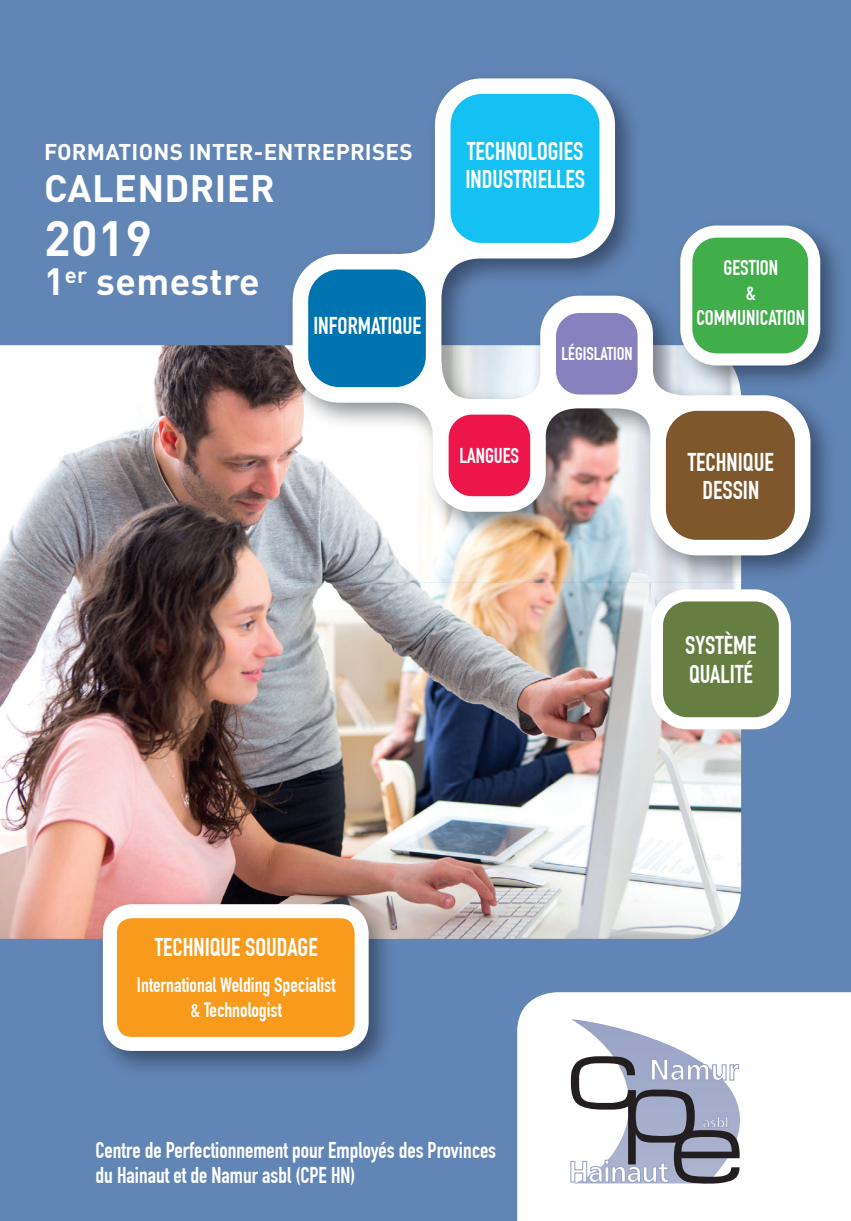
<style>
.page{position:relative;width:851px;height:1221px;background:#fff}
.page>*{position:absolute;margin:0;border:0;box-sizing:border-box;transform-origin:0 0}
.t1{font:700 48.9px "DIN";color:#fff}
.t2{font:700 37.8px "DIN";letter-spacing:.01em;color:#fff}
.t3{font:700 37.5px "DIN";letter-spacing:.01em;color:#fff}
.t4{font:700 25.2px/27.9px "DIN Condensed";color:#fff}
.t5{font:700 23.7px "DIN Condensed";color:#fff}
.t6{font:700 22.5px "DIN";letter-spacing:.01em;color:#fff}
.t7{font:700 22.35px/25.2px "DIN Condensed";color:#fff}
.t8{font:700 21px/25.2px "DIN Condensed";color:#fff;text-align:center}
.t9{font:700 20.25px/24.3px "DIN Condensed";color:#fff;text-align:center}
.t10{font:700 18.15px "DIN Condensed";color:#fff}
</style>
<div class="page">
<div style="left:0;top:0;width:850px;height:1220px;background:#6185b5"></div>
<img style="left:0;top:345px;width:741px;height:593px">
<img style="left:741px;top:230px;width:98px;height:353px">
<img style="left:285px;top:345px;width:456px;height:238px">
<svg style="left:292px;top:78px;width:518px;height:477px"></svg>
<div style="left:450px;top:94px;width:149px;height:149px;background:#15c0f2;border-radius:31px"></div>
<div style="left:308px;top:269px;width:118px;height:118px;background:#0074b0;border-radius:31px"></div>
<div style="left:448px;top:414px;width:82px;height:82px;background:#ed164b;border-radius:23px"></div>
<div style="left:680px;top:225px;width:140px;height:140px;background:#fff;border-radius:36px"></div>
<div style="left:692px;top:238px;width:116px;height:115px;background:#40ae49;border-radius:24px"></div>
<div style="left:665px;top:411px;width:129px;height:129px;background:#7e572c;border-radius:31px"></div>
<div style="left:556px;top:313px;width:81px;height:81px;background:#8781bd;border-radius:23px"></div>
<img style="left:95px;top:896px;width:301px;height:173px">
<div style="left:110px;top:911px;width:251px;height:132px;background:#f89a1c;border-radius:22px"></div>
<div style="left:103px;top:904px;width:265px;height:146px;border:14px solid #fff;border-radius:22px"></div>
<div style="left:517px;top:992px;width:333px;height:228px;background:#fff"></div>
<svg style="left:570px;top:1019px;width:170px;height:164px;background:#b5b8c6"></svg>
<div style="left:650px;top:589px;width:140px;height:140px;background:#fff;border-radius:36px"></div>
<div style="left:663px;top:601px;width:115px;height:116px;background:#667e41;border-radius:24px"></div>
<p class="t6" style="left:44px;top:137px;width:370px">FORMATIONS INTER-ENTREPRISES</p>
<h2 class="t2" style="left:44px;top:163px;width:232px">CALENDRIER</h2>
<h1 class="t1" style="left:44px;top:207px;width:109px">2019</h1>
<h3 class="t3" style="left:44px;top:257px;width:217px">1<sup>er</sup> semestre</h3>
<p class="t5" style="left:313px;top:311px;width:109px">INFORMATIQUE</p>
<p class="t4" style="left:465px;top:138px;width:121px">TECHNOLOGIES<br>INDUSTRIELLES</p>
<p class="t8" style="left:459px;top:443px;width:61px">LANGUES</p>
<p class="t10" style="left:561px;top:343px;width:72px">LÉGISLATION</p>
<p class="t8" style="left:696px;top:255px;width:110px">GESTION<br>&amp;<br>COMMUNICATION</p>
<p class="t4" style="left:687px;top:448px;width:87px;text-align:center">TECHNIQUE<br>DESSIN</p>
<p class="t4" style="left:685px;top:630px;width:73px;line-height:29.1px">SYSTÈME<br>QUALITÉ</p>
<p class="t4" style="left:155px;top:933px;width:164px">TECHNIQUE SOUDAGE</p>
<p class="t9" style="left:137px;top:973px;width:200px">International Welding Specialist &amp; Technologist</p>
<p class="t7" style="left:95px;top:1137px;width:402px">Centre de Perfectionnement pour Employés des Provinces du Hainaut et de Namur asbl (CPE HN)</p>
</div>
